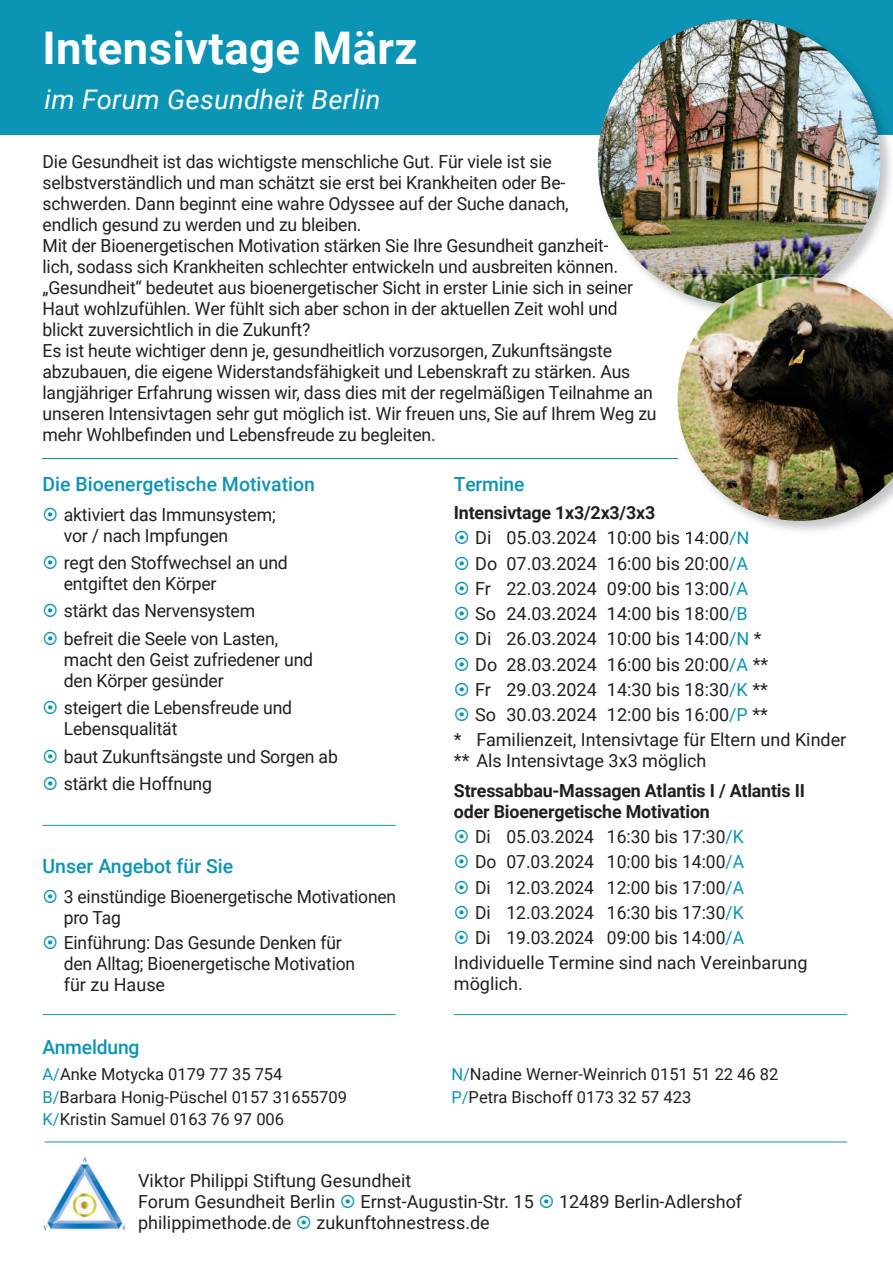
<style>
.page{position:relative;width:893px;height:1263px;background:#fff}
.page>*{position:absolute;margin:0;border:0;box-sizing:border-box;transform-origin:0 0}
.t1{font:700 45px "Roboto";letter-spacing:.01em;color:#fff}
.t2{font:italic 27px "Roboto";letter-spacing:.01em;color:#fff}
.t3{font:500 19.5px "Roboto";color:#0c94b4}
.t4{font:18px/21px "Roboto";letter-spacing:-.01em;color:#231f20}
.t5{font:700 18px/21px "Roboto";letter-spacing:-.01em;color:#231f20}
.t6{font:16.5px/22.2px "Roboto";color:#231f20}
.s1{color:#0c94b4}
</style>
<div class="page">
<hr style="left:45px;top:1141px;width:802px;height:1px;background:#0c94b4">
<hr style="left:454px;top:1014px;width:393px;height:1px;background:#0c94b4">
<div style="left:0;top:0;width:893px;height:135px;background:#0c94b4"></div>
<img style="left:44px;top:1157px;width:80px;height:72px">
<hr style="left:43px;top:825px;width:352px;height:1px;background:#0c94b4">
<hr style="left:43px;top:1014px;width:352px;height:1px;background:#0c94b4">
<hr style="left:43px;top:458px;width:634px;height:1px;background:#0c94b4">
<img style="left:597px;top:19px;width:294px;height:277px">
<img style="left:597px;top:238px;width:11px;height:17px">
<img style="left:597px;top:259px;width:21px;height:16px">
<img style="left:597px;top:280px;width:36px;height:16px">
<img style="left:599px;top:301px;width:18px;height:14px">
<img style="left:719px;top:19px;width:20px;height:2px">
<img style="left:757px;top:274px;width:134px;height:258px">
<img style="left:675px;top:531px;width:73px;height:5px">
<img style="left:729px;top:532px;width:19px;height:4px">
<img style="left:675px;top:274px;width:151px;height:24px">
<img style="left:677px;top:276px;width:216px;height:245px">
<h1 class="t1" style="left:43px;top:17px;width:377px">Intensivtage März</h1>
<h2 class="t2" style="left:45px;top:81px;width:337px">im Forum Gesundheit Berlin</h2>
<p class="t4" style="left:43px;top:150px;width:616px">Die Gesundheit ist das wichtigste menschliche Gut. Für viele ist sie selbstverständlich und man schätzt sie erst bei Krankheiten oder Be&shy;schwerden. Dann beginnt eine wahre Odyssee auf der Suche danach,<br>endlich gesund zu werden und zu bleiben.<br>Mit der Bioenergetischen Motivation stärken Sie Ihre Gesundheit ganzheit-<br>lich, sodass sich Krankheiten schlechter entwickeln und ausbreiten können. „Gesundheit“ bedeutet aus bioenergetischer Sicht in erster Linie sich in seiner Haut wohlzufühlen. Wer fühlt sich aber schon in der aktuellen Zeit wohl und blickt zuversichtlich in die Zukunft?<br>Es ist heute wichtiger denn je, gesundheitlich vorzusorgen, Zukunftsängste abzubauen, die eigene Widerstandsfähigkeit und Lebenskraft zu stärken. Aus langjähriger Erfahrung wissen wir, dass dies mit der regelmäßigen Teilnahme an unseren Intensivtagen sehr gut möglich ist. Wir freuen uns, Sie auf Ihrem Weg zu mehr Wohlbefinden und Lebensfreude zu begleiten.</p>
<p class="t3" style="left:454px;top:470px;width:72px">Termine</p>
<p class="t5" style="left:454px;top:502px;width:203px">Intensivtage 1x3/2x3/3x3</p>
<p class="t4" style="left:475px;top:527px;width:276px">Di 05.03.2024 10:00 bis 14:00<span class="s1">/N</span></p>
<p class="t4" style="left:475px;top:552px;width:275px">Do 07.03.2024 16:00 bis 20:00<span class="s1">/A</span></p>
<p class="t4" style="left:475px;top:577px;width:275px">Fr 22.03.2024 09:00 bis 13:00<span class="s1">/A</span></p>
<p class="t4" style="left:475px;top:603px;width:274px">So 24.03.2024 14:00 bis 18:00<span class="s1">/B</span></p>
<p class="t4" style="left:475px;top:628px;width:288px">Di 26.03.2024 10:00 bis 14:00<span class="s1">/N</span> *</p>
<p class="t4" style="left:475px;top:653px;width:295px">Do 28.03.2024 16:00 bis 20:00<span class="s1">/A</span> **</p>
<p class="t4" style="left:475px;top:678px;width:294px">Fr 29.03.2024 14:30 bis 18:30<span class="s1">/K</span> **</p>
<p class="t4" style="left:475px;top:704px;width:294px">So 30.03.2024 12:00 bis 16:00<span class="s1">/P</span> **</p>
<p class="t4" style="left:454px;top:729px;width:394px">* Familienzeit, Intensivtage für Eltern und Kinder</p>
<p class="t4" style="left:454px;top:750px;width:254px">** Als Intensivtage 3x3 möglich</p>
<p class="t5" style="left:454px;top:779px;width:352px">Stressabbau-Massagen Atlantis I / Atlantis II oder Bioenergetische Motivation</p>
<p class="t4" style="left:475px;top:826px;width:270px">Di 05.03.2024 16:30 bis 17:30<span class="s1">/K</span></p>
<p class="t4" style="left:475px;top:851px;width:270px">Do 07.03.2024 10:00 bis 14:00<span class="s1">/A</span></p>
<p class="t4" style="left:475px;top:876px;width:270px">Di 12.03.2024 12:00 bis 17:00<span class="s1">/A</span></p>
<p class="t4" style="left:475px;top:901px;width:270px">Di 12.03.2024 16:30 bis 17:30<span class="s1">/K</span></p>
<p class="t4" style="left:475px;top:927px;width:270px">Di 19.03.2024 09:00 bis 14:00<span class="s1">/A</span></p>
<p class="t4" style="left:454px;top:952px;width:355px">Individuelle Termine sind nach Vereinbarung</p>
<p class="t4" style="left:454px;top:973px;width:70px">möglich.</p>
<p class="t3" style="left:43px;top:470px;width:274px">Die Bioenergetische Motivation</p>
<p class="t4" style="left:64px;top:503px;width:213px">aktiviert das Immunsystem; vor / nach Impfungen</p>
<p class="t4" style="left:64px;top:551px;width:226px">regt den Stoffwechsel an und entgiftet den Körper</p>
<p class="t4" style="left:64px;top:597px;width:216px;line-height:27.5px">stärkt das Nervensystem befreit die Seele von Lasten,</p>
<p class="t4" style="left:64px;top:648px;width:251px">macht den Geist zufriedener und den Körper gesünder</p>
<p class="t4" style="left:64px;top:697px;width:230px">steigert die Lebensfreude und<br>Lebensqualität</p>
<p class="t4" style="left:64px;top:742px;width:276px;line-height:27.5px">baut Zukunftsängste und Sorgen ab stärkt die Hoffnung</p>
<p class="t3" style="left:43px;top:853px;width:192px">Unser Angebot für Sie</p>
<p class="t4" style="left:64px;top:885px;width:334px">3 einstündige Bioenergetische Motivationen pro Tag</p>
<p class="t4" style="left:64px;top:931px;width:293px">Einführung: Das Gesunde Denken für den Alltag; Bioenergetische Motivation für zu Hause</p>
<p class="t3" style="left:43px;top:1033px;width:98px">Anmeldung</p>
<p class="t6" style="left:43px;top:1063px;width:306px"><span class="s1">A/</span>Anke Motycka 0179 77 35 754<br><span class="s1">B/</span>Barbara Honig-Püschel 0157 31655709<br><span class="s1">K/</span>Kristin Samuel 0163 76 97 006</p>
<p class="t6" style="left:451px;top:1063px;width:329px"><span class="s1">N/</span>Nadine Werner-Weinrich 0151 51 22 46 82<br><span class="s1">P/</span>Petra Bischoff 0173 32 57 423</p>
<p class="t4" style="left:138px;top:1170px;width:275px">Viktor Philippi Stiftung Gesundheit<br>Forum Gesundheit Berlin</p>
<p class="t4" style="left:360px;top:1191px;width:175px">Ernst-Augustin-Str. 15</p>
<p class="t4" style="left:559px;top:1191px;width:185px">12489 Berlin-Adlershof</p>
<p class="t4" style="left:138px;top:1212px;width:155px">philippimethode.de</p>
<p class="t4" style="left:317px;top:1212px;width:175px">zukunftohnestress.de</p>
</div>
